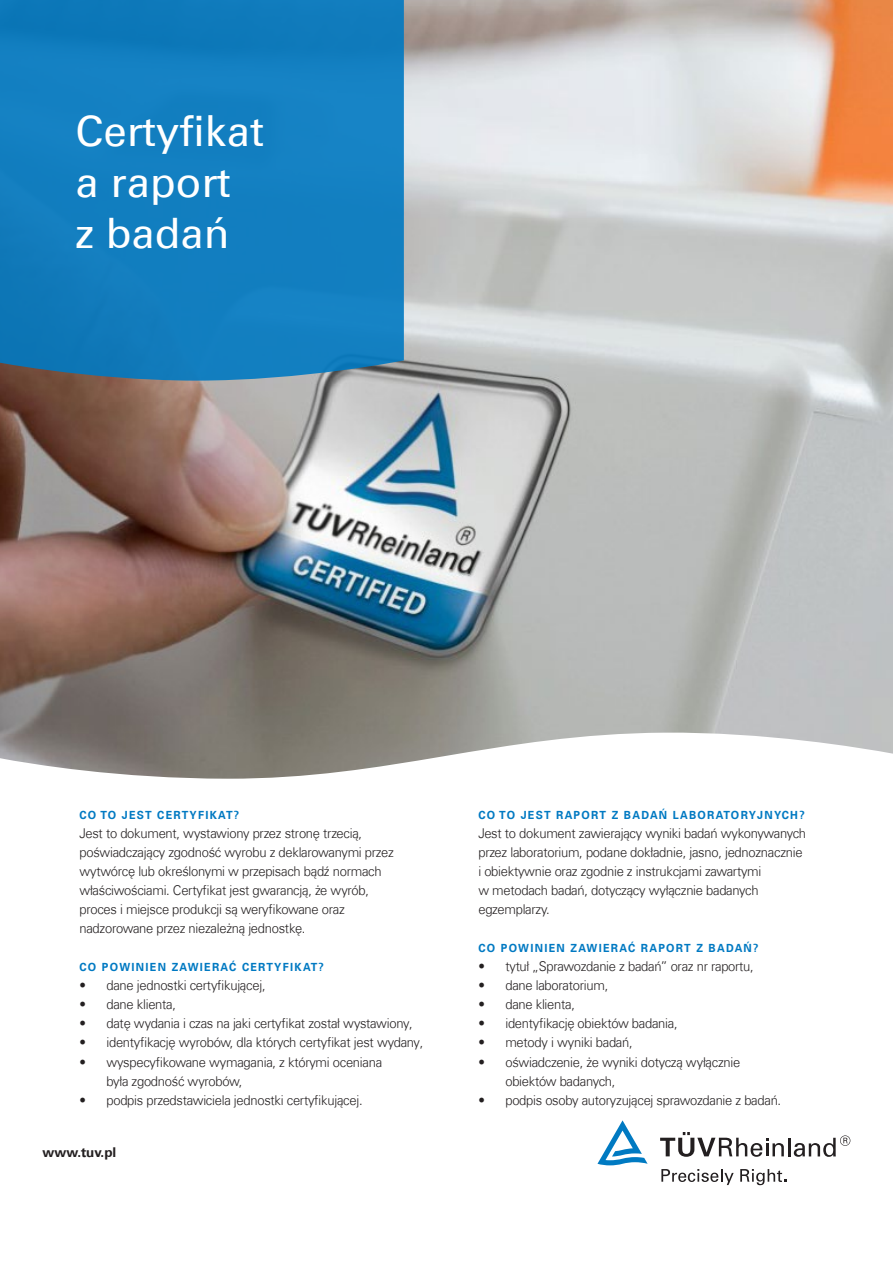
<style>
.page{position:relative;width:893px;height:1263px;background:#fff}
.page>*{position:absolute;margin:0;border:0;box-sizing:border-box;transform-origin:0 0}
.t1{font:42px/51px "Univers Com 55 Roman";color:#fff}
.t2{font:300 13.5px/19px "Univers Com 45";letter-spacing:-.02em;color:#231f20;scale:.96 1}
.t3{font:700 13.5px "Univers Com 65";color:#231f20}
.t4{font:700 11.25px "Univers Com 65";letter-spacing:.12em;color:#0079c2;scale:.96 1}
</style>
<div class="page">
<svg style="left:661px;top:1169px;width:73px;height:16px"></svg>
<svg style="left:740px;top:1169px;width:46px;height:16px"></svg>
<svg style="left:660px;top:1132px;width:190px;height:25px"></svg>
<svg style="left:597px;top:1120px;width:51px;height:45px"></svg>
<img style="left:0;top:0;width:893px;height:779px">
<svg style="left:0;top:0;width:404px;height:381px;background:#147dbd"></svg>
<p class="t1" style="left:75px;top:106px;width:190px">Certyfikat a raport<br>z badań</p>
<p class="t4" style="left:79px;top:808px;width:168px">CO TO JEST CERTYFIKAT?</p>
<p class="t2" style="left:79px;top:823px;width:329px">Jest to dokument, wystawiony przez stronę trzecią, poświadczający zgodność wyrobu z deklarowanymi przez wytwórcę lub określonymi w przepisach bądź normach właściwościami. Certyfikat jest gwarancją, że wyrób, proces i miejsce produkcji są weryfikowane oraz nadzorowane przez niezależną jednostkę.</p>
<p class="t4" style="left:79px;top:960px;width:256px">CO POWINIEN ZAWIERAĆ CERTYFIKAT?</p>
<p class="t2" style="left:79px;top:976px;width:195px">• dane jednostki certyfikującej,</p>
<p class="t2" style="left:79px;top:995px;width:102px">• dane klienta,</p>
<p class="t2" style="left:79px;top:1014px;width:349px">• datę wydania i czas na jaki certyfikat został wystawiony,</p>
<p class="t2" style="left:79px;top:1033px;width:360px">• identyfikację wyrobów, dla których certyfikat jest wydany,</p>
<p class="t2" style="left:106px;top:1052px;width:289px;text-indent:-27px">• wyspecyfikowane wymagania, z którymi oceniana była zgodność wyrobów,</p>
<p class="t2" style="left:79px;top:1090px;width:296px">• podpis przedstawiciela jednostki certyfikującej.</p>
<p class="t3" style="left:43px;top:1144px;width:75px">www.tuv.pl</p>
<p class="t4" style="left:478px;top:808px;width:341px">CO TO JEST RAPORT Z BADAŃ LABORATORYJNYCH?</p>
<p class="t2" style="left:478px;top:823px;width:343px">Jest to dokument zawierający wyniki badań wykonywanych przez laboratorium, podane dokładnie, jasno, jednoznacznie i obiektywnie oraz zgodnie z instrukcjami zawartymi<br>w metodach badań, dotyczący wyłącznie badanych egzemplarzy.</p>
<p class="t4" style="left:478px;top:941px;width:293px">CO POWINIEN ZAWIERAĆ RAPORT Z BADAŃ?</p>
<p class="t2" style="left:478px;top:957px;width:288px">• tytuł „Sprawozdanie z badań” oraz nr raportu,</p>
<p class="t2" style="left:478px;top:976px;width:137px">• dane laboratorium,</p>
<p class="t2" style="left:478px;top:995px;width:102px">• dane klienta,</p>
<p class="t2" style="left:478px;top:1014px;width:209px">• identyfikację obiektów badania,</p>
<p class="t2" style="left:478px;top:1033px;width:162px">• metody i wyniki badań,</p>
<p class="t2" style="left:505px;top:1052px;width:246px;text-indent:-27px">• oświadczenie, że wyniki dotyczą wyłącznie obiektów badanych,</p>
<p class="t2" style="left:478px;top:1090px;width:317px">• podpis osoby autoryzującej sprawozdanie z badań.</p>
</div>
